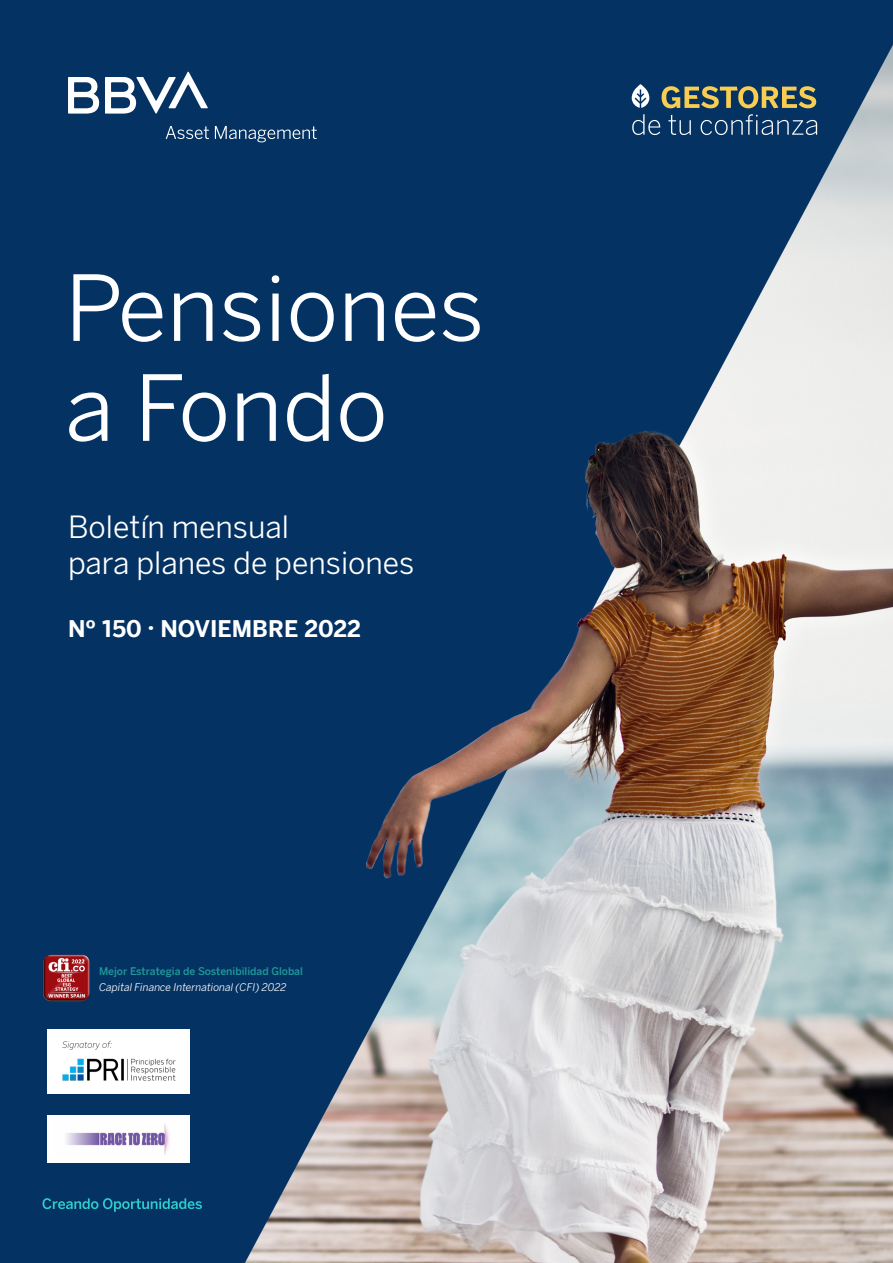
<style>
.page{position:relative;width:893px;height:1263px;background:#fff}
.page>*{position:absolute;margin:0;border:0;box-sizing:border-box;transform-origin:0 0}
.Titulo_publicacion{font:90px "BBVA Benton Sans";color:#fff}
.Titulo_publicacion-2{font:30px/36px "BBVA Benton Sans";color:#fff}
.Titulo_publicacion-3{font:700 22.5px "BBVA Benton Sans";color:#fff}
.t1{font:300 10.35px "BBVA Benton Sans";color:#219999}
.t2{font:italic 10.35px "BBVA Benton Sans";color:#fff}
</style>
<div class="page">
<img style="left:0;top:0;width:893px;height:1263px">
<svg style="left:43px;top:1198px;width:159px;height:14px;background:#0f5d81"></svg>
<svg style="left:166px;top:126px;width:43px;height:13px"></svg>
<svg style="left:215px;top:126px;width:102px;height:16px;background:#375b82"></svg>
<svg style="left:68px;top:77px;width:31px;height:37px"></svg>
<svg style="left:105px;top:72px;width:103px;height:42px"></svg>
<svg style="left:662px;top:86px;width:154px;height:22px;background:#7b7d5a"></svg>
<svg style="left:632px;top:114px;width:28px;height:21px"></svg>
<svg style="left:668px;top:115px;width:23px;height:20px"></svg>
<svg style="left:701px;top:114px;width:116px;height:21px;background:#2c537c"></svg>
<svg style="left:632px;top:84px;width:17px;height:24px"></svg>
<img style="left:43px;top:954px;width:47px;height:47px">
<div style="left:47px;top:1029px;width:142px;height:65px;background:#fff"></div>
<img style="left:62px;top:1040px;width:114px;height:40px">
<div style="left:47px;top:1115px;width:142px;height:47px;background:#fff"></div>
<img style="left:66px;top:1124px;width:104px;height:31px">
<p class="Titulo_publicacion" style="left:65px;top:254px;width:421px">Pensiones</p>
<p class="Titulo_publicacion" style="left:65px;top:354px;width:324px">a Fondo</p>
<p class="Titulo_publicacion-2" style="left:68px;top:509px;width:348px">Boletín mensual<br>para planes de pensiones</p>
<p class="Titulo_publicacion-3" style="left:68px;top:615px;width:295px">Nº 150 · NOVIEMBRE 2022</p>
<p class="t1" style="left:99px;top:964px;width:205px">Mejor Estrategia de Sostenibilidad Global</p>
<p class="t2" style="left:99px;top:981px;width:189px">Capital Finance International (CFI) 2022</p>
</div>
